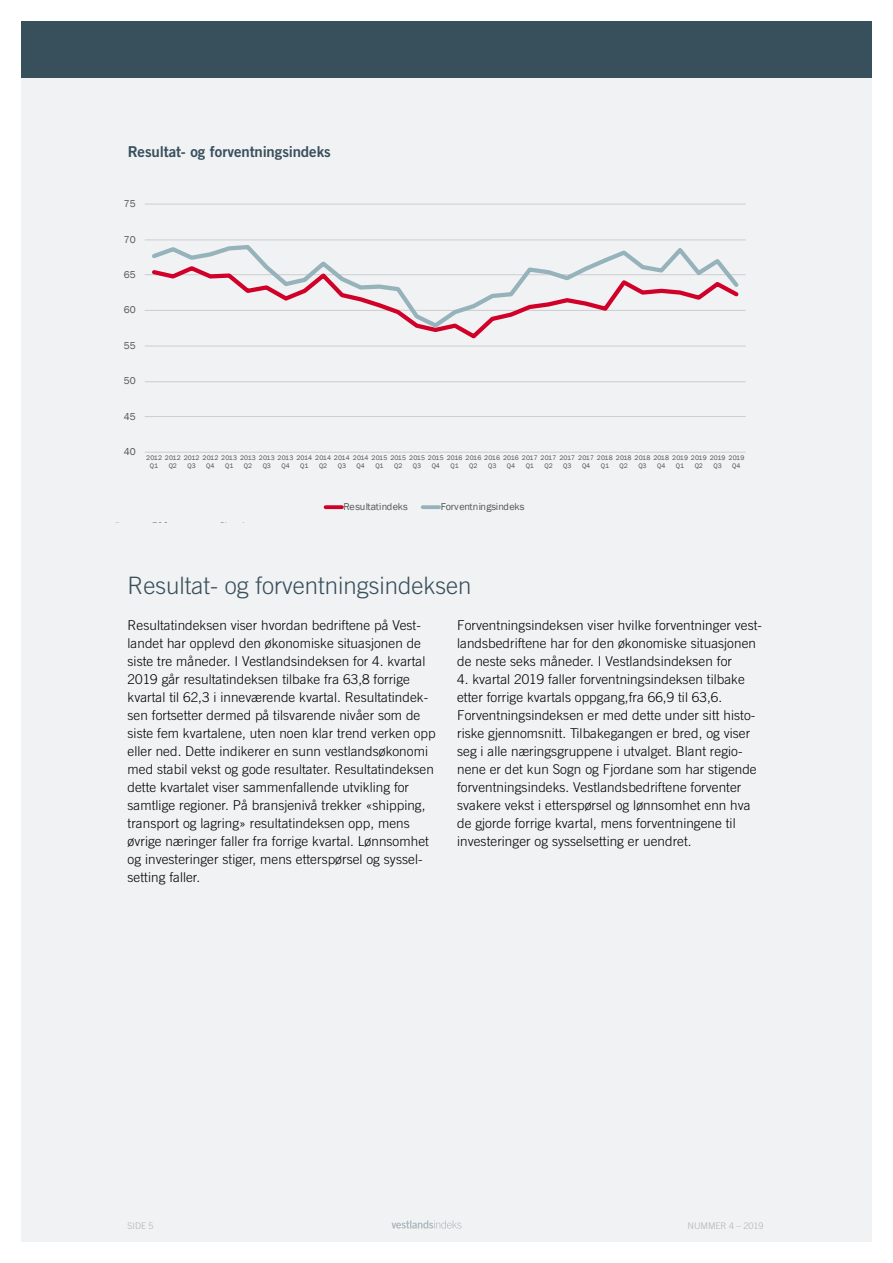
<style>
.page{position:relative;width:893px;height:1263px;background:#fff}
.page>*{position:absolute;margin:0;border:0;box-sizing:border-box;transform-origin:0 0}
.t1{font:300 24px "Trade Gothic";color:#384f5c}
.t2{font:15px "Trade Gothic Bold Two";letter-spacing:-.01em;color:#384f5c}
.t3{font:300 13.5px/18px "Trade Gothic";letter-spacing:.005em;color:#000}
.t4{font:10.2px "Franklin Gothic";letter-spacing:-.005em;color:#595959}
.t5{font:300 9px "Trade Gothic";color:#b3b2b2}
.t6{font:6.75px/7.5px "Franklin Gothic";letter-spacing:.04em;color:#595959}
.t7{font:6.75px "Franklin Gothic";letter-spacing:.015em;color:#595959}
</style>
<div class="page">
<div style="left:21px;top:21px;width:851px;height:1221px;background:#f0f2f3"></div>
<div style="left:10px;top:12px;width:876px;height:68px;background:#000;opacity:.25"></div>
<div style="left:21px;top:21px;width:851px;height:56px;background:#384f5c"></div>
<hr style="left:145px;top:416px;width:601px;height:1px;background:#d9d9d9">
<hr style="left:145px;top:381px;width:601px;height:1px;background:#d9d9d9">
<hr style="left:145px;top:346px;width:601px;height:1px;background:#d9d9d9">
<hr style="left:145px;top:310px;width:601px;height:1px;background:#d9d9d9">
<hr style="left:145px;top:274px;width:601px;height:1px;background:#d9d9d9">
<hr style="left:145px;top:240px;width:601px;height:1px;background:#d9d9d9">
<hr style="left:145px;top:204px;width:601px;height:1px;background:#d9d9d9">
<hr style="left:145px;top:452px;width:601px;height:1px;background:#d9d9d9">
<svg style="left:152px;top:245px;width:587px;height:85px"></svg>
<svg style="left:326px;top:505px;width:16px;height:4px"></svg>
<svg style="left:423px;top:505px;width:16px;height:4px"></svg>
<svg style="left:391px;top:1220px;width:70px;height:8px"></svg>
<p class="t2" style="left:128px;top:142px;width:204px">Resultat- og forventningsindeks</p>
<p class="t4" style="left:124px;top:197px;width:13px">75</p>
<p class="t4" style="left:124px;top:233px;width:13px">70</p>
<p class="t4" style="left:124px;top:268px;width:13px">65</p>
<p class="t4" style="left:124px;top:304px;width:13px">60</p>
<p class="t4" style="left:124px;top:339px;width:13px">55</p>
<p class="t4" style="left:124px;top:375px;width:13px">50</p>
<p class="t4" style="left:124px;top:410px;width:13px">45</p>
<p class="t4" style="left:124px;top:445px;width:13px">40</p>
<p class="t6" style="left:150px;top:454px;width:596px;text-indent:-4px">2012 2012 2012 2012 2013 2013 2013 2013 2014 2014 2014 2014 2015 2015 2015 2015 2016 2016 2016 2016 2017 2017 2017 2017 2018 2018 2018 2018 2019 2019 2019 2019<br>Q1</p>
<p class="t7" style="left:169px;top:461px;width:10px">Q2</p>
<p class="t7" style="left:188px;top:461px;width:10px">Q3</p>
<p class="t7" style="left:206px;top:461px;width:10px">Q4</p>
<p class="t7" style="left:225px;top:461px;width:10px">Q1</p>
<p class="t7" style="left:244px;top:461px;width:10px">Q2</p>
<p class="t7" style="left:263px;top:461px;width:10px">Q3</p>
<p class="t7" style="left:281px;top:461px;width:10px">Q4</p>
<p class="t7" style="left:300px;top:461px;width:10px">Q1</p>
<p class="t7" style="left:319px;top:461px;width:10px">Q2</p>
<p class="t7" style="left:338px;top:461px;width:10px">Q3</p>
<p class="t7" style="left:357px;top:461px;width:10px">Q4</p>
<p class="t7" style="left:375px;top:461px;width:10px">Q1</p>
<p class="t7" style="left:394px;top:461px;width:10px">Q2</p>
<p class="t7" style="left:413px;top:461px;width:10px">Q3</p>
<p class="t7" style="left:432px;top:461px;width:10px">Q4</p>
<p class="t7" style="left:450px;top:461px;width:10px">Q1</p>
<p class="t7" style="left:469px;top:461px;width:10px">Q2</p>
<p class="t7" style="left:488px;top:461px;width:10px">Q3</p>
<p class="t7" style="left:507px;top:461px;width:10px">Q4</p>
<p class="t7" style="left:526px;top:461px;width:10px">Q1</p>
<p class="t7" style="left:544px;top:461px;width:10px">Q2</p>
<p class="t7" style="left:563px;top:461px;width:10px">Q3</p>
<p class="t7" style="left:582px;top:461px;width:10px">Q4</p>
<p class="t7" style="left:601px;top:461px;width:10px">Q1</p>
<p class="t7" style="left:620px;top:461px;width:10px">Q2</p>
<p class="t7" style="left:638px;top:461px;width:10px">Q3</p>
<p class="t7" style="left:657px;top:461px;width:10px">Q4</p>
<p class="t7" style="left:676px;top:461px;width:10px">Q1</p>
<p class="t7" style="left:695px;top:461px;width:10px">Q2</p>
<p class="t7" style="left:713px;top:461px;width:10px">Q3</p>
<p class="t7" style="left:732px;top:461px;width:10px">Q4</p>
<p class="t4" style="left:344px;top:500px;width:66px">Resultatindeks</p>
<p class="t4" style="left:441px;top:500px;width:85px">Forventningsindeks</p>
<h1 class="t1" style="left:128px;top:571px;width:346px">Resultat- og forventningsindeksen</h1>
<p class="t3" style="left:128px;top:616px;width:310px">Resultatindeksen viser hvordan bedriftene på Vest&shy;landet har opplevd den økonomiske situasjonen de siste tre måneder. I Vestlandsindeksen for 4. kvartal 2019 går resultatindeksen tilbake fra 63,8 forrige kvartal til 62,3 i inneværende kvartal. Resultatindek&shy;sen fortsetter dermed på tilsvarende nivåer som de siste fem kvartalene, uten noen klar trend verken opp eller ned. Dette indikerer en sunn vestlandsøkonomi med stabil vekst og gode resultater. Resultatindeksen dette kvartalet viser sammenfallende utvikling for samtlige regioner. På bransjenivå trekker «shipping, transport og lagring» resultatindeksen opp, mens øvrige næringer faller fra forrige kvartal. Lønnsomhet og investeringer stiger, mens etterspørsel og syssel&shy;setting faller.</p>
<p class="t3" style="left:457px;top:616px;width:307px">Forventningsindeksen viser hvilke forventninger vest&shy;landsbedriftene har for den økonomiske situasjonen de neste seks måneder. I Vestlandsindeksen for</p>
<p class="t3" style="left:457px;top:670px;width:301px">4. kvartal 2019 faller forventningsindeksen tilbake etter forrige kvartals oppgang,fra 66,9 til 63,6.<br>Forventningsindeksen er med dette under sitt histo&shy;riske gjennomsnitt. Tilbakegangen er bred, og viser seg i alle næringsgruppene i utvalget. Blant regio&shy;nene er det kun Sogn og Fjordane som har stigende forventningsindeks. Vestlandsbedriftene forventer svakere vekst i etterspørsel og lønnsomhet enn hva de gjorde forrige kvartal, mens forventningene til investeringer og sysselsetting er uendret.</p>
<p class="t5" style="left:128px;top:1220px;width:28px">SIDE 5</p>
<p class="t5" style="left:688px;top:1220px;width:78px">NUMMER 4 – 2019</p>
</div>
